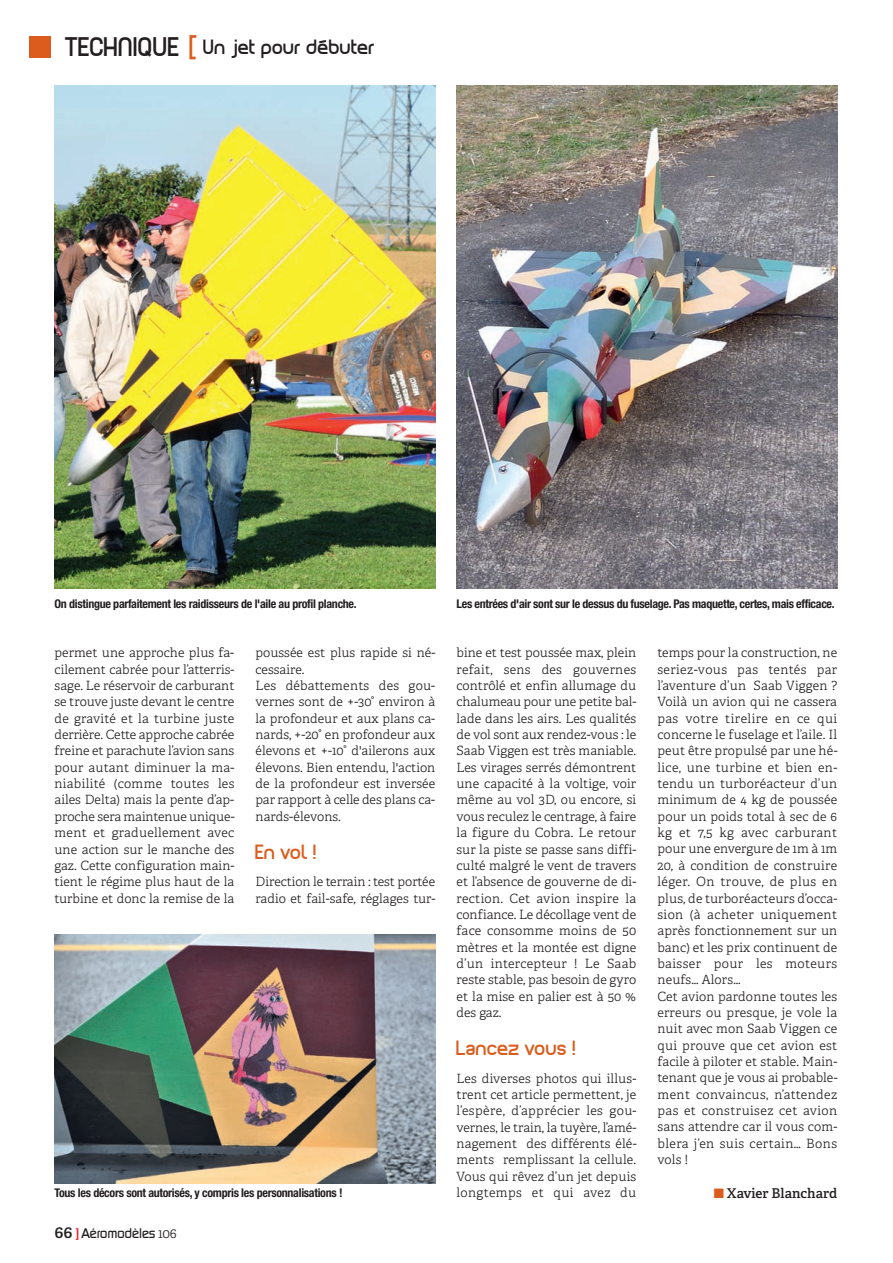
<style>
.page{position:relative;width:893px;height:1263px;background:#fff}
.page>*{position:absolute;margin:0;border:0;box-sizing:border-box;transform-origin:0 0}
.t1{font:19.5px "Planet Estyle";color:#231f20}
.t2{font:19.5px "Planet Estyle";color:#db5c1c}
.t3{font:500 13.5px "Digital";letter-spacing:-.025em;color:#231f20}
.t4{font:600 13.5px "Adelle";color:#231f20}
.t5{font:300 12.75px/16.4px "Adelle";letter-spacing:.01em;color:#231f20;text-align:justify}
.t6{font:700 condensed 12px "Helvetica Neue LT Std";letter-spacing:-.025em;color:#231f20}
.s1{font-size:25.5px}
.s2{font-size:25.5px;color:#db5c1c}
.s3{font-family:"Adelle";font-weight:600;font-size:16.5px}
.s4{font-family:"Adelle";font-weight:600;color:#ee1d23}
.s5{font-family:"Adelle";font-weight:300}
.s6{color:#db5c1c}
</style>
<div class="page">
<div style="left:29px;top:36px;width:21px;height:21px;background:#db5c1c"></div>
<img style="left:55px;top:934px;width:380px;height:249px">
<img style="left:456px;top:86px;width:381px;height:503px">
<img style="left:55px;top:85px;width:380px;height:504px">
<h1 class="t1" style="left:65px;top:36px;width:312px"><span class="s1">TECHNIQUE</span> <span class="s2">[</span> Un jet pour débuter</h1>
<p class="t6" style="left:55px;top:597px;width:304px">On distingue parfaitement les raidisseurs de l'aile au profil planche.</p>
<p class="t6" style="left:456px;top:597px;width:380px">Les entrées d'air sont sur le dessus du fuselage. Pas maquette, certes, mais efficace.</p>
<p class="t5" style="left:55px;top:646px;width:182px">permet une approche plus fa&shy;cilement cabrée pour l’atterris&shy;sage. Le réservoir de carburant se trouve juste devant le centre de gravité et la turbine juste derrière. Cette approche cabrée freine et parachute l’avion sans pour autant diminuer la ma&shy;niabilité (comme toutes les ailes Delta) mais la pente d’ap&shy;proche sera maintenue unique&shy;ment et graduellement avec une action sur le manche des gaz. Cette configuration main&shy;tient le régime plus haut de la turbine et donc la remise de la</p>
<p class="t5" style="left:255px;top:646px;width:181px;text-align:left">poussée est plus rapide si né&shy;cessaire.<br>Les débattements des gou&shy;vernes sont de +-30° environ à la profondeur et aux plans ca&shy;nards, +-20° en profondeur aux élevons et +-10° d'ailerons aux élevons. Bien entendu, l'action de la profondeur est inversée par rapport à celle des plans ca&shy;nards-élevons.</p>
<h1 class="t2" style="left:255px;top:841px;width:63px">En vol !</h1>
<p class="t5" style="left:255px;top:875px;width:181px">Direction le terrain : test portée radio et fail-safe, réglages tur-</p>
<p class="t6" style="left:55px;top:1186px;width:289px">Tous les décors sont autorisés, y compris les personnalisations !</p>
<p class="t3" style="left:55px;top:1228px;width:124px"><span class="s3">66</span> <span class="s4">]</span> Aéromodèles <span class="s5">106</span></p>
<p class="t5" style="left:456px;top:646px;width:181px">bine et test poussée max, plein refait, sens des gouvernes contrôlé et enfin allumage du chalumeau pour une petite bal&shy;lade dans les airs. Les qualités de vol sont aux rendez-vous : le Saab Viggen est très maniable.<br>Les virages serrés démontrent une capacité à la voltige, voir même au vol 3D, ou encore, si vous reculez le centrage, à faire la figure du Cobra. Le retour sur la piste se passe sans diffi&shy;culté malgré le vent de travers et l’absence de gouverne de di&shy;rection. Cet avion inspire la confiance. Le décollage vent de face consomme moins de 50 mètres et la montée est digne d’un intercepteur ! Le Saab reste stable, pas besoin de gyro et la mise en palier est à 50 % des gaz.</p>
<h1 class="t2" style="left:456px;top:1037px;width:121px">Lancez vous !</h1>
<p class="t5" style="left:456px;top:1071px;width:182px">Les diverses photos qui illus&shy;trent cet article permettent, je l’espère, d’apprécier les gou&shy;vernes, le train, la tuyère, l’amé&shy;nagement des différents élé&shy;ments remplissant la cellule.<br>Vous qui rêvez d’un jet depuis longtemps et qui avez du</p>
<p class="t5" style="left:657px;top:646px;width:182px;text-align:left">temps pour la construction, ne seriez-vous pas tentés par l’aventure d’un Saab Viggen ?<br>Voilà un avion qui ne cassera pas votre tirelire en ce qui concerne le fuselage et l’aile. Il peut être propulsé par une hé&shy;lice, une turbine et bien en&shy;tendu un turboréacteur d’un minimum de 4 kg de poussée pour un poids total à sec de 6 kg et 7,5 kg avec carburant pour une envergure de 1m à 1m<br>20, à condition de construire léger. On trouve, de plus en plus, de turboréacteurs d’occa&shy;sion (à acheter uniquement après fonctionnement sur un banc) et les prix continuent de baisser pour les moteurs neufs… Alors…<br>Cet avion pardonne toutes les erreurs ou presque, je vole la nuit avec mon Saab Viggen ce qui prouve que cet avion est facile à piloter et stable. Main&shy;tenant que je vous ai probable&shy;ment convaincus, n’attendez pas et construisez cet avion sans attendre car il vous com&shy;blera j’en suis certain… Bons vols !</p>
<p class="t4" style="left:714px;top:1188px;width:125px"><span class="s6">■</span> Xavier Blanchard</p>
</div>
